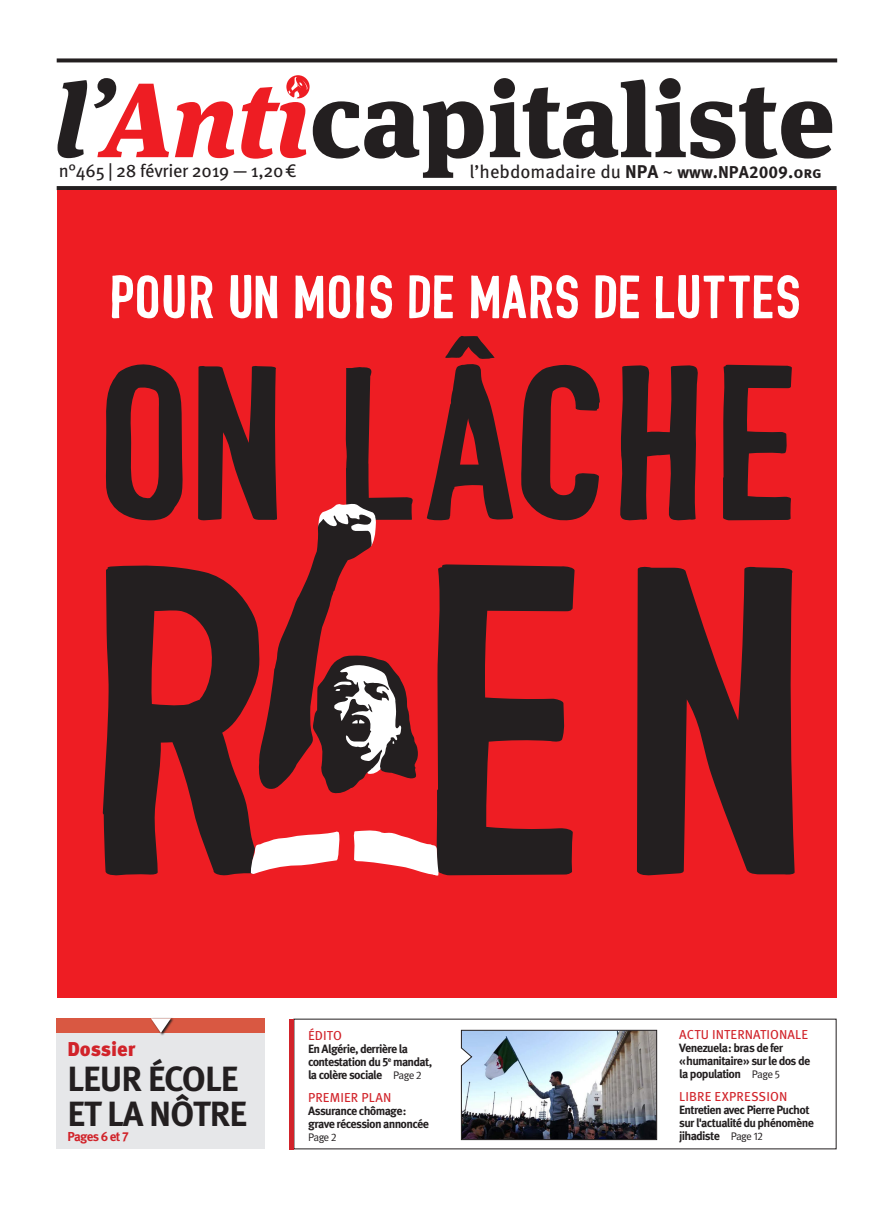
<style>
.page{position:relative;width:893px;height:1205px;background:#fff}
.page>*{position:absolute;margin:0;border:0;box-sizing:border-box;transform-origin:0 0}
.t1{font:700 35px/35px "Meta Pro";letter-spacing:-.03em;color:#231f20}
.t2{font:900 20px "Meta Pro";letter-spacing:-.005em;color:#d1232a}
.t3{font:18.4px "Meta Pro";color:#231f20}
.t4{font:18.2px "Meta Pro";letter-spacing:-.02em;color:#231f20}
.t5{font:13px "Meta Pro";letter-spacing:.01em;color:#d1232a}
.t6{font:700 13px "Meta Pro";letter-spacing:-.055em;color:#d1232a}
.t7{font:700 12px/13.1px "Meta Pro";letter-spacing:-.055em;color:#231f20}
.t8{font:11px "Meta Pro";color:#231f20}
.s1{font-weight:700}
.s2{font-weight:700;font-size:15.8px}
.s3{font-weight:700;font-size:17.1px}
.s4{font-weight:400;font-size:11px}
</style>
<div class="page">
<svg style="left:57px;top:58px;width:780px;height:4px;background:#3c3839"></svg>
<svg style="left:57px;top:186px;width:780px;height:4px;background:#262223"></svg>
<svg style="left:58px;top:80px;width:29px;height:78px"></svg>
<svg style="left:94px;top:78px;width:75px;height:79px"></svg>
<svg style="left:175px;top:101px;width:59px;height:57px"></svg>
<svg style="left:490px;top:78px;width:342px;height:81px"></svg>
<svg style="left:241px;top:75px;width:243px;height:103px"></svg>
<img style="left:461px;top:1030px;width:196px;height:110px">
<hr style="left:290px;top:1019px;width:4px;height:130px;background:#d1232a">
<div style="left:57px;top:1018px;width:208px;height:131px;background:#e6e7e9"></div>
<div style="left:57px;top:1018px;width:208px;height:15px;background:#d95842"></div>
<svg style="left:153px;top:1017px;width:21px;height:19px"></svg>
<svg style="left:151px;top:1018px;width:20px;height:15px"></svg>
<div style="left:57px;top:190px;width:779px;height:807px;background:#ee1d23"></div>
<svg style="left:409px;top:275px;width:44px;height:43px"></svg>
<svg style="left:595px;top:275px;width:44px;height:43px"></svg>
<svg style="left:230px;top:274px;width:47px;height:44px"></svg>
<svg style="left:656px;top:274px;width:143px;height:44px"></svg>
<svg style="left:471px;top:275px;width:107px;height:43px"></svg>
<svg style="left:356px;top:275px;width:36px;height:44px"></svg>
<svg style="left:295px;top:275px;width:55px;height:43px"></svg>
<svg style="left:191px;top:275px;width:22px;height:43px"></svg>
<svg style="left:111px;top:274px;width:74px;height:45px"></svg>
<svg style="left:105px;top:364px;width:78px;height:157px"></svg>
<svg style="left:723px;top:365px;width:69px;height:155px"></svg>
<svg style="left:620px;top:365px;width:78px;height:156px"></svg>
<svg style="left:103px;top:565px;width:95px;height:310px;fill:#231f20"></svg>
<svg style="left:637px;top:566px;width:158px;height:309px;fill:#231f20"></svg>
<svg style="left:198px;top:336px;width:402px;height:540px"></svg>
<p class="t4" style="left:59px;top:159px;width:239px">n°465 | 28 février 2019 — 1,20€</p>
<h3 class="t3" style="left:470px;top:160px;width:354px">l’hebdomadaire du <span class="s1">NPA</span> ~ <span class="s2">www</span><span class="s1">.</span><span class="s3">NPA2009</span><span class="s1">.</span><span class="s2">org</span></h3>
<p class="t2" style="left:67px;top:1036px;width:70px">Dossier</p>
<p class="t1" style="left:68px;top:1062px;width:181px">LEUR ÉCOLE<br>ET LA NÔTRE</p>
<p class="t6" style="left:67px;top:1128px;width:63px">Pages 6 et 7</p>
<p class="t5" style="left:308px;top:1027px;width:35px">ÉDITO</p>
<p class="t7" style="left:308px;top:1042px;width:126px">En Algérie, derrière la contestation du 5<sup>e</sup> mandat, la colère sociale <span class="s4">Page 2</span></p>
<p class="t5" style="left:308px;top:1089px;width:85px">PREMIER PLAN</p>
<p class="t7" style="left:308px;top:1105px;width:122px">Assurance chômage: grave récession annoncée</p>
<p class="t8" style="left:308px;top:1130px;width:30px">Page 2</p>
<p class="t5" style="left:679px;top:1026px;width:130px">ACTU INTERNATIONALE</p>
<p class="t7" style="left:679px;top:1041px;width:132px">Venezuela: bras de fer «humanitaire» sur le dos de la population <span class="s4">Page 5</span></p>
<p class="t5" style="left:679px;top:1088px;width:110px">LIBRE EXPRESSION</p>
<p class="t7" style="left:679px;top:1103px;width:136px">Entretien avec Pierre Puchot sur l'actualité du phénomène jihadiste <span class="s4">Page 12</span></p>
</div>
